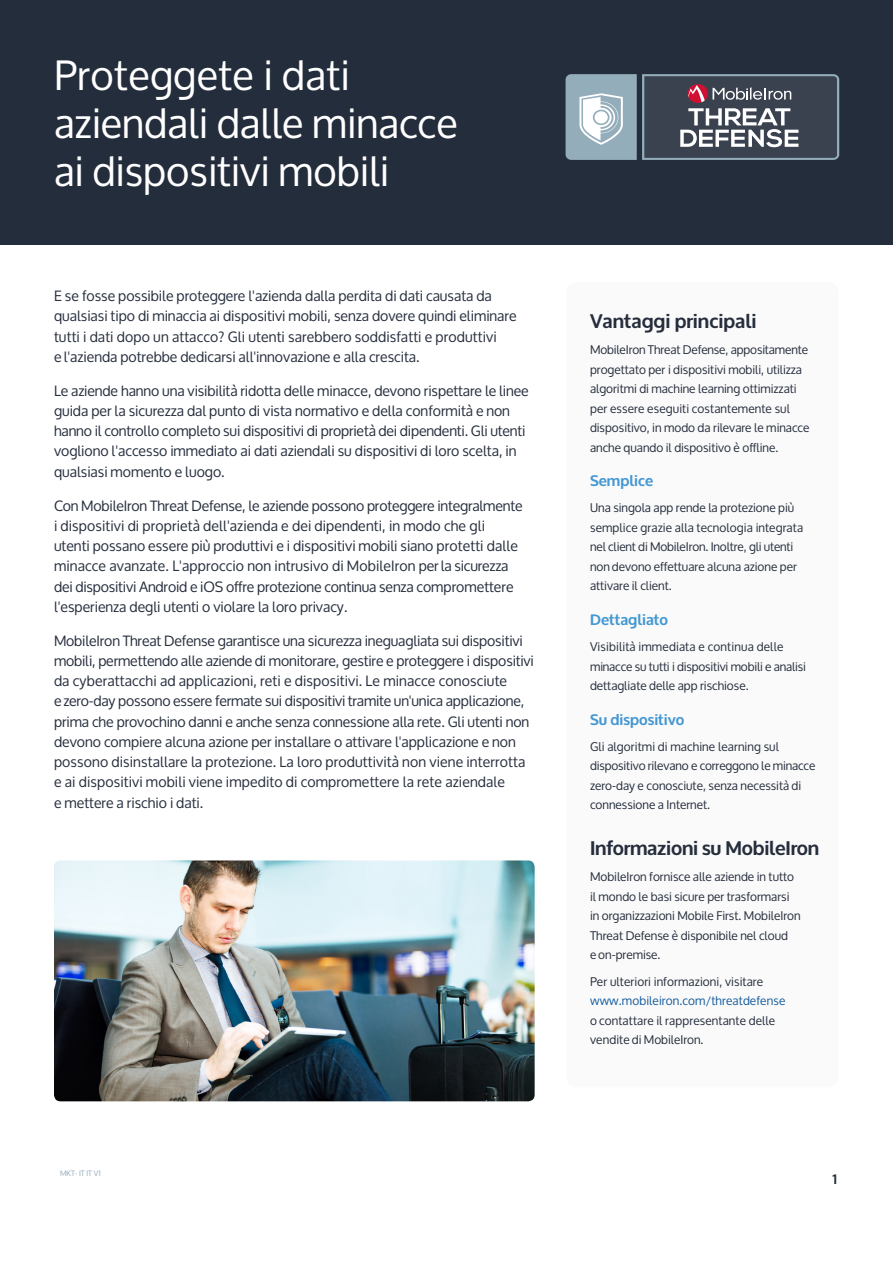
<style>
.page{position:relative;width:893px;height:1263px;background:#fff}
.page>*{position:absolute;margin:0;border:0;box-sizing:border-box;transform-origin:0 0}
.Title_1{font:40.5px/48px "Oxygen";color:#fff}
.Title_3{font:700 19.5px "Oxygen";letter-spacing:-.01em;color:#262e3d}
.Callout_Heading{font:700 15px "Oxygen";color:#4397d2}
.paragraph_-_smaller{font:14.25px/20.2px "Oxygen";color:#262e3d}
.t1{font:700 13.5px "Oxygen";color:#262e3d}
.sidebar-para{font:12px/19.5px "Oxygen";color:#262e3d}
.Text_Copy{font:7.5px "Oxygen";color:#94adba}
.s1{color:#175d9e}
</style>
<div class="page">
<div style="left:0;top:0;width:893px;height:245px;background:#242d3c"></div>
<div style="left:566px;top:282px;width:272px;height:805px;background:#fafafa;border-radius:11px"></div>
<svg style="left:566px;top:74px;width:273px;height:86px;background:#6e7783"></svg>
<img style="left:54px;top:860px;width:481px;height:241px">
<p class="Title_1" style="left:54px;top:52px;width:405px">Proteggete i dati aziendali dalle minacce ai dispositivi mobili</p>
<p class="paragraph_-_smaller" style="left:54px;top:286px;width:464px">E se fosse possibile proteggere l'azienda dalla perdita di dati causata da qualsiasi tipo di minaccia ai dispositivi mobili, senza dovere quindi eliminare tutti i dati dopo un attacco? Gli utenti sarebbero soddisfatti e produttivi<br>e l'azienda potrebbe dedicarsi all'innovazione e alla crescita.</p>
<p class="paragraph_-_smaller" style="left:54px;top:381px;width:476px">Le aziende hanno una visibilità ridotta delle minacce, devono rispettare le linee guida per la sicurezza dal punto di vista normativo e della conformità e non hanno il controllo completo sui dispositivi di proprietà dei dipendenti. Gli utenti vogliono l'accesso immediato ai dati aziendali su dispositivi di loro scelta, in qualsiasi momento e luogo.</p>
<p class="paragraph_-_smaller" style="left:54px;top:495px;width:470px">Con MobileIron Threat Defense, le aziende possono proteggere integralmente i dispositivi di proprietà dell'azienda e dei dipendenti, in modo che gli utenti possano essere più produttivi e i dispositivi mobili siano protetti dalle minacce avanzate. L'approccio non intrusivo di MobileIron per la sicurezza dei dispositivi Android e iOS offre protezione continua senza compromettere l'esperienza degli utenti o violare la loro privacy.</p>
<p class="paragraph_-_smaller" style="left:54px;top:630px;width:481px">MobileIron Threat Defense garantisce una sicurezza ineguagliata sui dispositivi mobili, permettendo alle aziende di monitorare, gestire e proteggere i dispositivi da cyberattacchi ad applicazioni, reti e dispositivi. Le minacce conosciute<br>e zero-day possono essere fermate sui dispositivi tramite un'unica applicazione, prima che provochino danni e anche senza connessione alla rete. Gli utenti non devono compiere alcuna azione per installare o attivare l'applicazione e non possono disinstallare la protezione. La loro produttività non viene interrotta e ai dispositivi mobili viene impedito di compromettere la rete aziendale<br>e mettere a rischio i dati.</p>
<p class="Text_Copy" style="left:60px;top:1169px;width:42px">MKT- IT IT V1</p>
<p class="Title_3" style="left:590px;top:309px;width:168px">Vantaggi principali</p>
<p class="sidebar-para" style="left:590px;top:340px;width:221px">MobileIron Threat Defense, appositamente progettato per i dispositivi mobili, utilizza algoritmi di machine learning ottimizzati per essere eseguiti costantemente sul dispositivo, in modo da rilevare le minacce anche quando il dispositivo è offline.</p>
<p class="Callout_Heading" style="left:590px;top:471px;width:65px">Semplice</p>
<p class="sidebar-para" style="left:590px;top:498px;width:215px">Una singola app rende la protezione più semplice grazie alla tecnologia integrata nel client di MobileIron. Inoltre, gli utenti non devono effettuare alcuna azione per attivare il client.</p>
<p class="Callout_Heading" style="left:590px;top:610px;width:80px">Dettagliato</p>
<p class="sidebar-para" style="left:590px;top:637px;width:217px">Visibilità immediata e continua delle minacce su tutti i dispositivi mobili e analisi dettagliate delle app rischiose.</p>
<p class="Callout_Heading" style="left:590px;top:710px;width:96px">Su dispositivo</p>
<p class="sidebar-para" style="left:590px;top:737px;width:227px">Gli algoritmi di machine learning sul dispositivo rilevano e correggono le minacce zero-day e conosciute, senza necessità di connessione a Internet.</p>
<p class="Title_3" style="left:590px;top:836px;width:231px">Informazioni su MobileIron</p>
<p class="sidebar-para" style="left:590px;top:867px;width:212px">MobileIron fornisce alle aziende in tutto il mondo le basi sicure per trasformarsi in organizzazioni Mobile First. MobileIron Threat Defense è disponibile nel cloud<br>e on-premise.</p>
<p class="sidebar-para" style="left:590px;top:972px;width:197px">Per ulteriori informazioni, visitare <span class="s1">www.mobileiron.com/threatdefense </span>o contattare il rappresentante delle vendite di MobileIron.</p>
<p class="t1" style="left:833px;top:1171px;width:6px">1</p>
</div>
